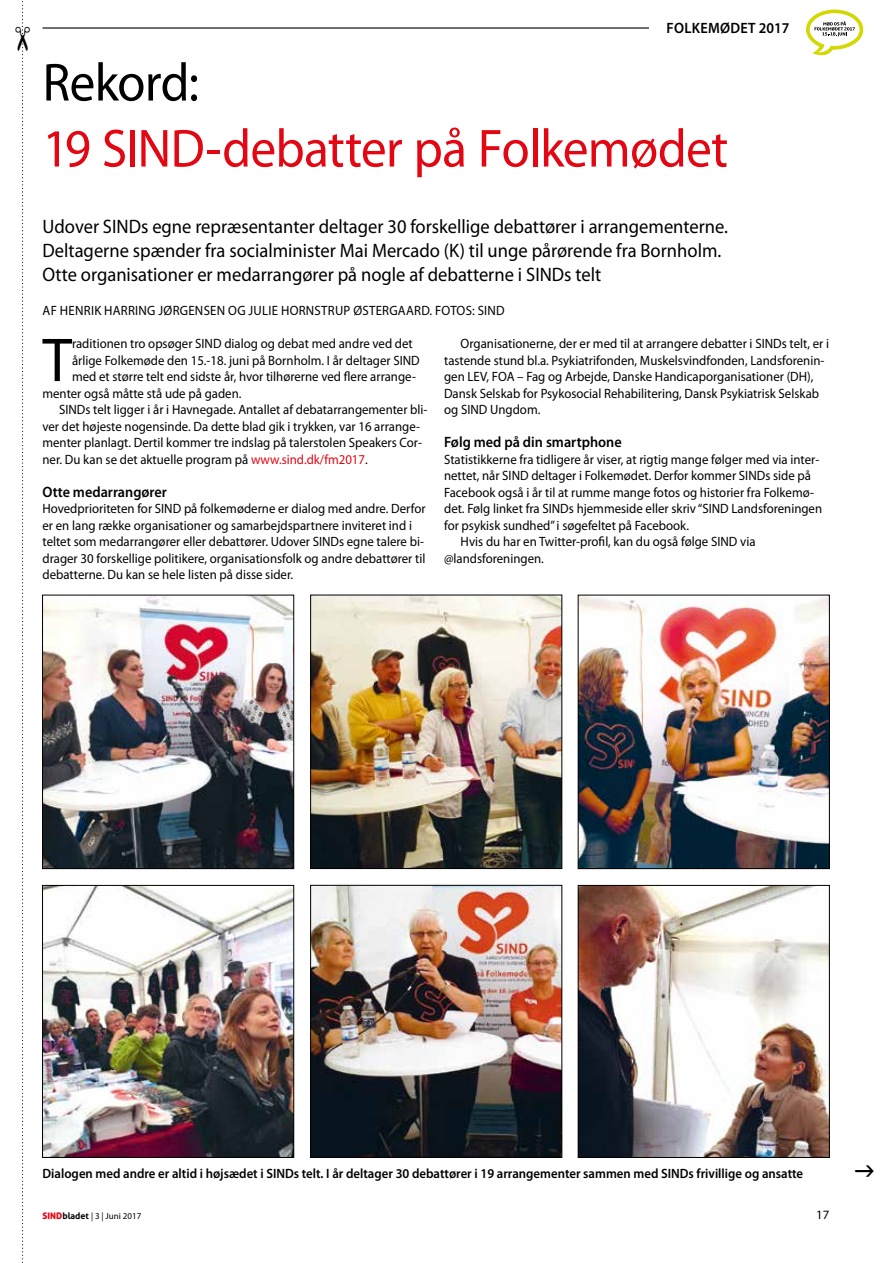
<style>
.page{position:relative;width:893px;height:1263px;background:#fff}
.page>*{position:absolute;margin:0;border:0;box-sizing:border-box;transform-origin:0 0}
.t1{font:62.4px "Myriad Pro";color:#000;scale:.95 1}
.t2{font:54px "Myriad Pro";letter-spacing:-.015em;color:#e30613;scale:.95 1}
.t3{font:54px "Myriad Pro";letter-spacing:-.015em;color:#000;scale:.95 1}
.t4{font:19.5px/24px "Myriad Pro";color:#000;scale:.95 1}
.t5{font:600 15px "Myriad Pro";color:#000;scale:.95 1}
.t6{font:600 15px "Myriad Pro";letter-spacing:.02em;color:#000;scale:.95 1}
.t7{font:13.5px/16.5px "Myriad Pro";color:#000;scale:.95 1}
.t8{font:600 13.5px "Myriad Pro";color:#000;scale:.95 1}
.t9{font:13.5px "Myriad Pro";letter-spacing:.02em;color:#000;scale:.95 1}
.t10{font:12.75px "Myriad Pro";color:#000}
.t11{font:9px "Myriad Pro";color:#000}
.s1{color:#e30613}
.s2{font-family:"Aller Display";color:#e30613}
.s3{font-family:"Aller";font-weight:700}
</style>
<div class="page">
<hr style="left:43px;top:27px;width:758px;height:2px;background:#000">
<div style="left:649px;top:21px;width:157px;height:16px;background:#fff"></div>
<svg style="left:806px;top:10px;width:57px;height:45px"></svg>
<img style="left:580px;top:887px;width:248px;height:269px">
<div style="left:578px;top:885px;width:252px;height:273px;border:1px solid #000"></div>
<img style="left:312px;top:887px;width:248px;height:269px">
<div style="left:310px;top:885px;width:252px;height:273px;border:1px solid #000"></div>
<img style="left:44px;top:887px;width:248px;height:269px">
<div style="left:42px;top:885px;width:252px;height:273px;border:1px solid #000"></div>
<img style="left:580px;top:597px;width:248px;height:270px">
<div style="left:578px;top:595px;width:252px;height:274px;border:1px solid #000"></div>
<img style="left:312px;top:597px;width:248px;height:270px">
<div style="left:310px;top:595px;width:252px;height:274px;border:1px solid #000"></div>
<img style="left:44px;top:597px;width:248px;height:270px">
<div style="left:42px;top:595px;width:252px;height:274px;border:1px solid #000"></div>
<svg style="left:22px;top:1px;width:1px;height:1262px"></svg>
<p class="t6" style="left:667px;top:18px;width:131px">FOLKEMØDET 2017</p>
<h2 class="t3" style="left:43px;top:49px;width:166px">Rekord:</h2>
<h2 class="t2" style="left:43px;top:115px;width:723px">19 SIND-debatter på Folkemødet</h2>
<p class="t4" style="left:43px;top:214px;width:723px">Udover SINDs egne repræsentanter deltager 30 forskellige debattører i arrangementerne.<br>Deltagerne spænder fra socialminister Mai Mercado (K) til unge pårørende fra Bornholm.<br>Otte organisationer er medarrangører på nogle af debatterne i SINDs telt</p>
<p class="t9" style="left:43px;top:302px;width:488px">AF HENRIK HARRING JØRGENSEN OG JULIE HORNSTRUP ØSTERGAARD. FOTOS: SIND</p>
<h1 class="t1" style="left:43px;top:322px;width:33px">T</h1>
<p class="t7" style="left:72px;top:335px;width:360px">raditionen tro opsøger SIND dialog og debat med andre ved det</p>
<p class="t7" style="left:444px;top:335px;width:407px;text-indent:17px">Organisationerne, der er med til at arrangere debatter i SINDs telt, er i tastende stund bl.a. Psykiatrifonden, Muskelsvindfonden, Landsforenin&shy;gen LEV, FOA – Fag og Arbejde, Danske Handicaporganisationer (DH), Dansk Selskab for Psykosocial Rehabilitering, Dansk Psykiatrisk Selskab og SIND Ungdom.</p>
<p class="t5" style="left:444px;top:432px;width:188px">Følg med på din smartphone</p>
<p class="t7" style="left:444px;top:451px;width:396px">Statistikkerne fra tidligere år viser, at rigtig mange følger med via inter-</p>
<p class="t7" style="left:444px;top:467px;width:388px">nettet, når SIND deltager i Folkemødet. Derfor kommer SINDs side på</p>
<p class="t7" style="left:444px;top:484px;width:391px">Facebook også i år til at rumme mange fotos og historier fra Folkemø-</p>
<p class="t7" style="left:444px;top:500px;width:399px">det. Følg linket fra SINDs hjemmeside eller skriv “SIND Landsforeningen</p>
<p class="t7" style="left:444px;top:517px;width:259px">for psykisk sundhed” i søgefeltet på Facebook.</p>
<p class="t7" style="left:461px;top:533px;width:312px">Hvis du har en Twitter-profil, kan du også følge SIND via</p>
<p class="t7" style="left:444px;top:550px;width:107px">@landsforeningen.</p>
<p class="t7" style="left:72px;top:352px;width:368px">årlige Folkemøde den 15.-18. juni på Bornholm. I år deltager SIND</p>
<p class="t7" style="left:72px;top:368px;width:364px">med et større telt end sidste år, hvor tilhørerne ved flere arrange-</p>
<p class="t7" style="left:43px;top:385px;width:211px">menter også måtte stå ude på gaden.</p>
<p class="t7" style="left:59px;top:401px;width:389px">SINDs telt ligger i år i Havnegade. Antallet af debatarrangementer bli-</p>
<p class="t7" style="left:43px;top:418px;width:399px">ver det højeste nogensinde. Da dette blad gik i trykken, var 16 arrange-</p>
<p class="t7" style="left:43px;top:434px;width:401px">menter planlagt. Dertil kommer tre indslag på talerstolen Speakers Cor-</p>
<p class="t7" style="left:43px;top:451px;width:344px">ner. Du kan se det aktuelle program på <span class="s1">www.sind.dk/fm2017</span>.</p>
<p class="t5" style="left:43px;top:482px;width:132px">Otte medarrangører</p>
<p class="t7" style="left:43px;top:500px;width:405px">Hovedprioriteten for SIND på folkemøderne er dialog med andre. Derfor er en lang række organisationer og samarbejdspartnere inviteret ind i teltet som medarrangører eller debattører. Udover SINDs egne talere bi&shy;drager 30 forskellige politikere, organisationsfolk og andre debattører til debatterne. Du kan se hele listen på disse sider.</p>
<p class="t8" style="left:43px;top:1164px;width:802px">Dialogen med andre er altid i højsædet i SINDs telt. I år deltager 30 debattører i 19 arrangementer sammen med SINDs frivillige og ansatte</p>
<p class="t11" style="left:43px;top:1210px;width:100px"><span class="s2">SIND</span><span class="s3">bladet</span> | 3 | Juni 2017</p>
<p class="t10" style="left:816px;top:1207px;width:15px">17</p>
</div>
